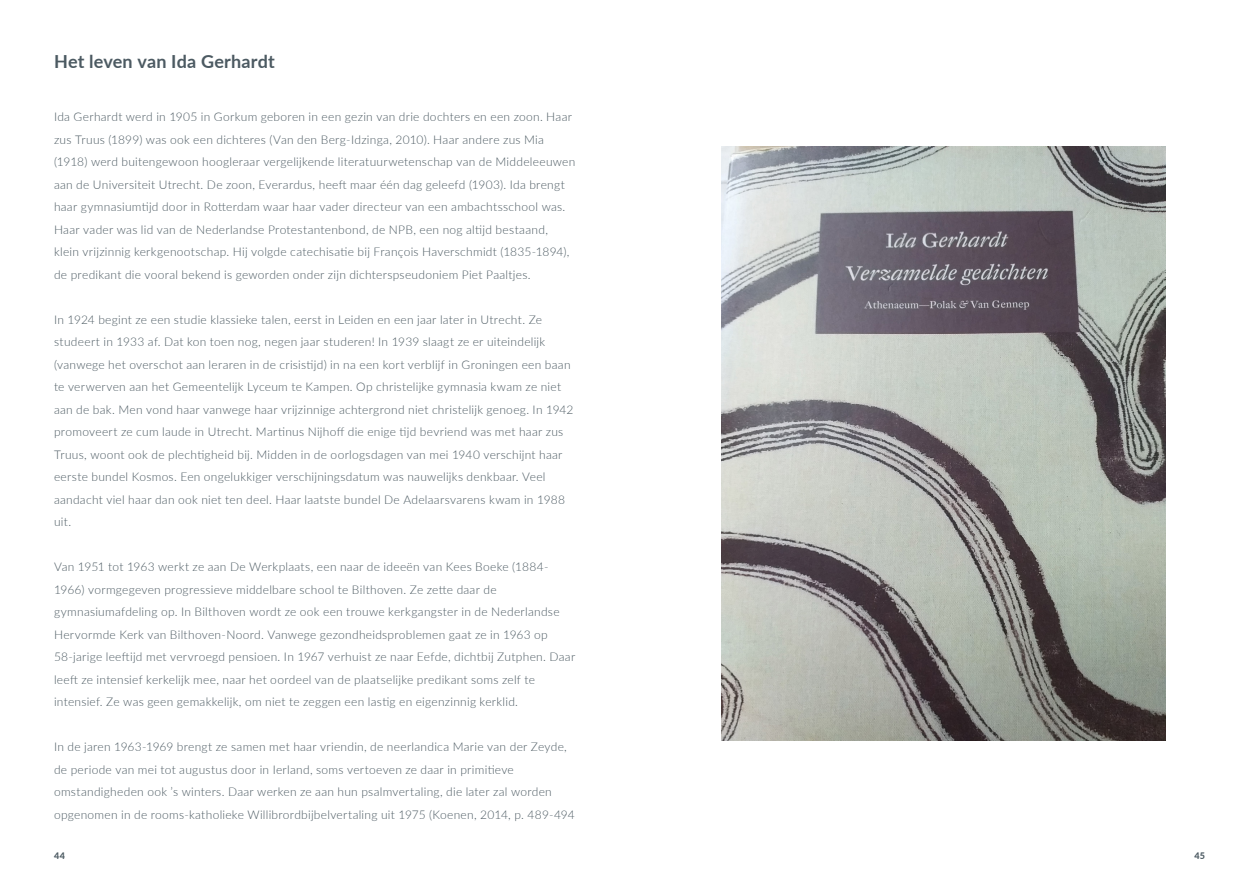
<style>
.page{position:relative;width:1259px;height:893px;background:#fff}
.page>*{position:absolute;margin:0;border:0;box-sizing:border-box;transform-origin:0 0}
.t1{font:700 18px "Lato";letter-spacing:.01em;color:#4c5a62}
.t2{font:300 12px/22.5px "Lato";letter-spacing:.02em;color:#4c5a62}
.t3{font:800 9px "Lato";color:#4c5a62}
</style>
<div class="page">
<img style="left:721px;top:146px;width:444px;height:594px">
<h1 class="t1" style="left:54px;top:49px;width:222px">Het leven van Ida Gerhardt</h1>
<p class="t2" style="left:54px;top:105px;width:523px">Ida Gerhardt werd in 1905 in Gorkum geboren in een gezin van drie dochters en een zoon. Haar zus Truus (1899) was ook een dichteres (Van den Berg-Idzinga, 2010). Haar andere zus Mia (1918) werd buitengewoon hoogleraar vergelijkende literatuurwetenschap van de Middeleeuwen aan de Universiteit Utrecht. De zoon, Everardus, heeft maar één dag geleefd (1903). Ida brengt haar gymnasiumtijd door in Rotterdam waar haar vader directeur van een ambachtsschool was.<br>Haar vader was lid van de Nederlandse Protestantenbond, de NPB, een nog altijd bestaand, klein vrijzinnig kerkgenootschap. Hij volgde catechisatie bij François Haverschmidt (1835-1894), de predikant die vooral bekend is geworden onder zijn dichterspseudoniem Piet Paaltjes.</p>
<p class="t2" style="left:54px;top:307px;width:521px">In 1924 begint ze een studie klassieke talen, eerst in Leiden en een jaar later in Utrecht. Ze studeert in 1933 af. Dat kon toen nog, negen jaar studeren! In 1939 slaagt ze er uiteindelijk (vanwege het overschot aan leraren in de crisistijd) in na een kort verblijf in Groningen een baan te verwerven aan het Gemeentelijk Lyceum te Kampen. Op christelijke gymnasia kwam ze niet aan de bak. Men vond haar vanwege haar vrijzinnige achtergrond niet christelijk genoeg. In 1942 promoveert ze cum laude in Utrecht. Martinus Nijhoff die enige tijd bevriend was met haar zus Truus, woont ook de plechtigheid bij. Midden in de oorlogsdagen van mei 1940 verschijnt haar eerste bundel Kosmos. Een ongelukkiger verschijningsdatum was nauwelijks denkbaar. Veel aandacht viel haar dan ook niet ten deel. Haar laatste bundel De Adelaarsvarens kwam in 1988 uit.</p>
<p class="t2" style="left:54px;top:555px;width:523px">Van 1951 tot 1963 werkt ze aan De Werkplaats, een naar de ideeën van Kees Boeke (1884- 1966) vormgegeven progressieve middelbare school te Bilthoven. Ze zette daar de gymnasiumafdeling op. In Bilthoven wordt ze ook een trouwe kerkgangster in de Nederlandse Hervormde Kerk van Bilthoven-Noord. Vanwege gezondheidsproblemen gaat ze in 1963 op 58-jarige leeftijd met vervroegd pensioen. In 1967 verhuist ze naar Eefde, dichtbij Zutphen. Daar leeft ze intensief kerkelijk mee, naar het oordeel van de plaatselijke predikant soms zelf te intensief. Ze was geen gemakkelijk, om niet te zeggen een lastig en eigenzinnig kerklid.</p>
<p class="t2" style="left:54px;top:735px;width:522px">In de jaren 1963-1969 brengt ze samen met haar vriendin, de neerlandica Marie van der Zeyde, de periode van mei tot augustus door in Ierland, soms vertoeven ze daar in primitieve omstandigheden ook ’s winters. Daar werken ze aan hun psalmvertaling, die later zal worden opgenomen in de rooms-katholieke Willibrordbijbelvertaling uit 1975 (Koenen, 2014, p. 489-494</p>
<p class="t3" style="left:54px;top:849px;width:12px">44</p>
<p class="t3" style="left:1194px;top:849px;width:12px">45</p>
</div>
